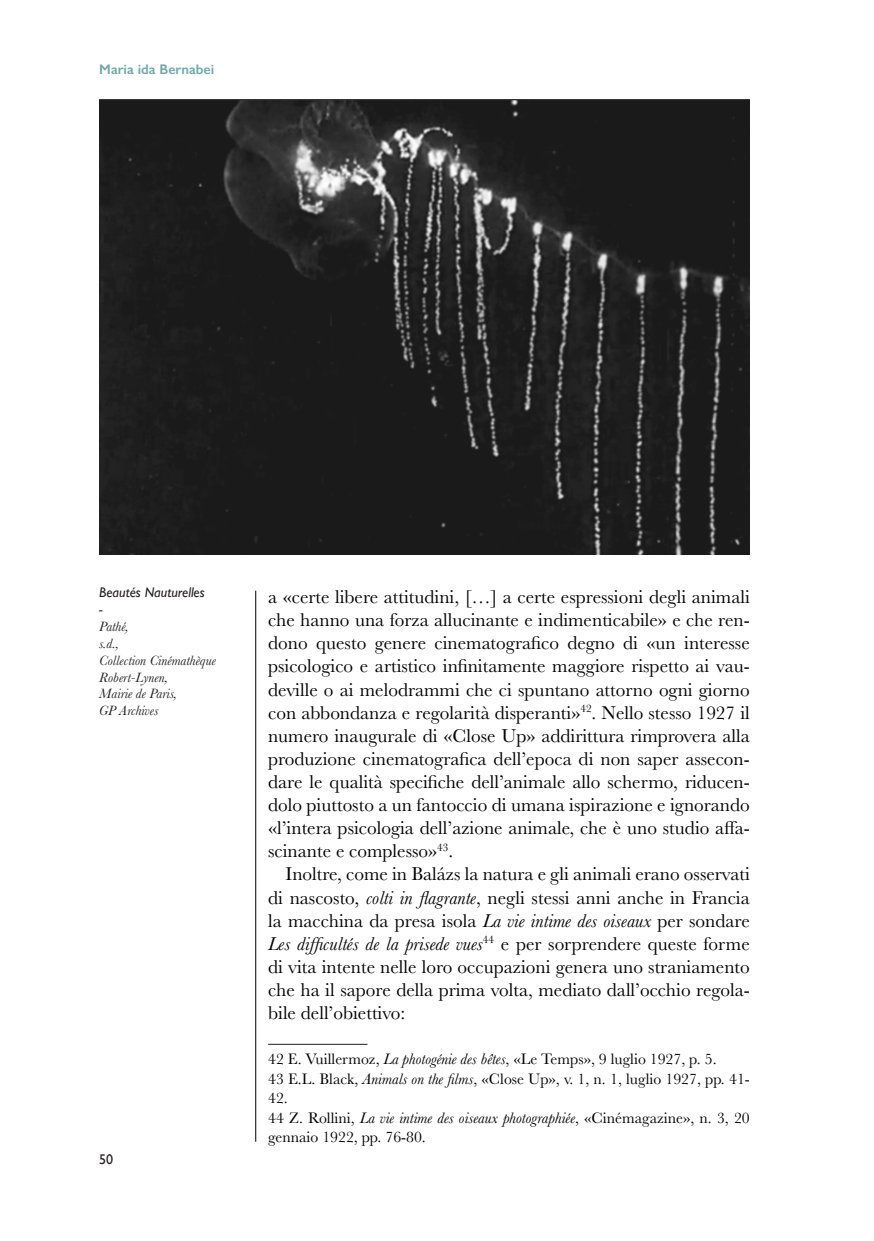
<style>
.page{position:relative;width:874px;height:1241px;background:#fff}
.page>*{position:absolute;margin:0;border:0;box-sizing:border-box;transform-origin:0 0}
.Text_body{font:19.25px/23.1px "Baskerville";color:#000001;text-align:justify}
.Stile_di_paragrafo_3{font:15.75px/18.9px "Baskerville";color:#000}
.t1{font:italic 14px/16.8px "Baskerville";color:#231f20}
.t2{font:italic 14px "Gill Sans";color:#231f20}
.t3{font:600 14px "Gill Sans";color:#6fa7aa}
.t4{font:14px "Gill Sans";color:#231f20}
.s1{font-style:italic}
</style>
<div class="page">
<hr style="left:268px;top:1043px;width:99px;height:1px;background:#231f20">
<img style="left:99px;top:99px;width:650px;height:455px">
<hr style="left:255px;top:590px;width:1px;height:551px;background:#000">
<p class="t3" style="left:99px;top:61px;width:116px">Maria ida Bernabei</p>
<p class="t2" style="left:99px;top:584px;width:107px">Beautés Nauturelles</p>
<p class="t2" style="left:99px;top:601px;width:5px">-</p>
<p class="t1" style="left:99px;top:618px;width:31px">Pathé,</p>
<p class="t1" style="left:99px;top:635px;width:21px">s.d.,</p>
<p class="t1" style="left:99px;top:651px;width:118px">Collection Cinémathèque<br>Robert-Lynen,</p>
<p class="t1" style="left:99px;top:685px;width:79px">Mairie de Paris,</p>
<p class="t1" style="left:99px;top:702px;width:61px">GP Archives</p>
<p class="t4" style="left:99px;top:1150px;width:15px">50</p>
<p class="Text_body" style="left:268px;top:585px;width:483px">a «certe libere attitudini, […] a certe espressioni degli animali che hanno una forza allucinante e indimenticabile» e che ren&shy;dono questo genere cinematografico degno di «un interesse psicologico e artistico infinitamente maggiore rispetto ai vau&shy;deville o ai melodrammi che ci spuntano attorno ogni giorno con abbondanza e regolarità disperanti»<sup>42</sup>. Nello stesso 1927 il numero inaugurale di «Close Up» addirittura rimprovera alla produzione cinematografica dell’epoca di non saper assecon&shy;dare le qualità specifiche dell’animale allo schermo, riducen&shy;dolo piuttosto a un fantoccio di umana ispirazione e ignorando «l’intera psicologia dell’azione animale, che è uno studio affa&shy;scinante e complesso»<sup>43</sup>.</p>
<p class="Text_body" style="left:268px;top:862px;width:483px;text-indent:17px">Inoltre, come in Balázs la natura e gli animali erano osservati di nascosto, <span class="s1">colti in flagrante</span>, negli stessi anni anche in Francia la macchina da presa isola <span class="s1">La vie intime des oiseaux</span> per sondare <span class="s1">Les difficultés de la prisede vues</span><sup>44</sup> e per sorprendere queste forme di vita intente nelle loro occupazioni genera uno straniamento che ha il sapore della prima volta, mediato dall’occhio regola&shy;bile dell’obiettivo:</p>
<p class="Stile_di_paragrafo_3" style="left:268px;top:1049px;width:449px">42 E. Vuillermoz, <span class="s1">La photogénie des bêtes</span>, «Le Temps», 9 luglio 1927, p. 5.</p>
<p class="Stile_di_paragrafo_3" style="left:268px;top:1069px;width:483px">43 E.L. Black, <span class="s1">Animals on the films</span>, «Close Up», v. 1, n. 1, luglio 1927, pp. 41-<br>42.</p>
<p class="Stile_di_paragrafo_3" style="left:268px;top:1108px;width:483px">44 Z. Rollini, <span class="s1">La vie intime des oiseaux photographiée</span>, «Cinémagazine», n. 3, 20 gennaio 1922, pp. 76-80.</p>
</div>
